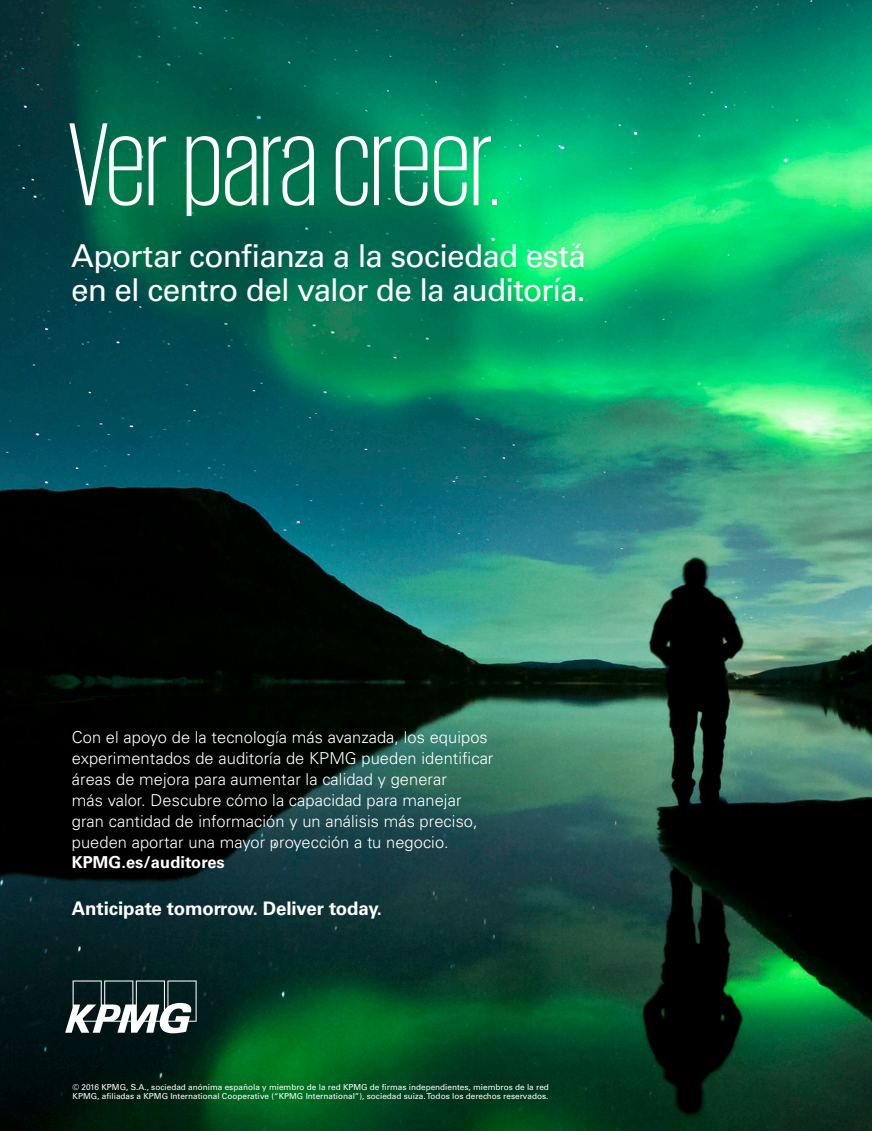
<style>
.page{position:relative;width:872px;height:1131px;background:#fff}
.page>*{position:absolute;margin:0;border:0;box-sizing:border-box;transform-origin:0 0}
.t1{font:300 120.75px "KPMG";color:#fff}
.t2{font:31.5px/34.1px "Univers LT Std";letter-spacing:-.025em;color:#fff}
.t3{font:700 18.62px "Univers LT Std";letter-spacing:-.005em;color:#fff}
.t4{font:300 16.38px/20.9px "Univers LT Std";letter-spacing:.005em;color:#fff}
.t5{font:700 16.38px "Univers LT Std";letter-spacing:.005em;color:#fff}
.t6{font:8.25px/9px "Univers LT Std";color:#fff}
</style>
<div class="page">
<img style="left:0;top:0;width:872px;height:1130px">
<svg style="left:65px;top:980px;width:132px;height:53px"></svg>
<p class="t1" style="left:68px;top:106px;width:434px">Ver para creer.</p>
<p class="t2" style="left:71px;top:239px;width:516px">Aportar confianza a la sociedad está en el centro del valor de la auditoría.</p>
<p class="t4" style="left:72px;top:726px;width:423px">Con el apoyo de la tecnología más avanzada, los equipos experimentados de auditoría de KPMG pueden identificar áreas de mejora para aumentar la calidad y generar<br>más valor. Descubre cómo la capacidad para manejar gran cantidad de información y un análisis más preciso, pueden aportar una mayor proyección a tu negocio.</p>
<p class="t5" style="left:72px;top:853px;width:154px">KPMG.es/auditores</p>
<p class="t3" style="left:72px;top:897px;width:312px">Anticipate tomorrow. Deliver today.</p>
<p class="t6" style="left:73px;top:1082px;width:478px">© 2016 KPMG, S.A., sociedad anónima española y miembro de la red KPMG de firmas independientes, miembros de la red<br>KPMG, afiliadas a KPMG International Cooperative (“KPMG International”), sociedad suiza. Todos los derechos reservados.</p>
</div>
